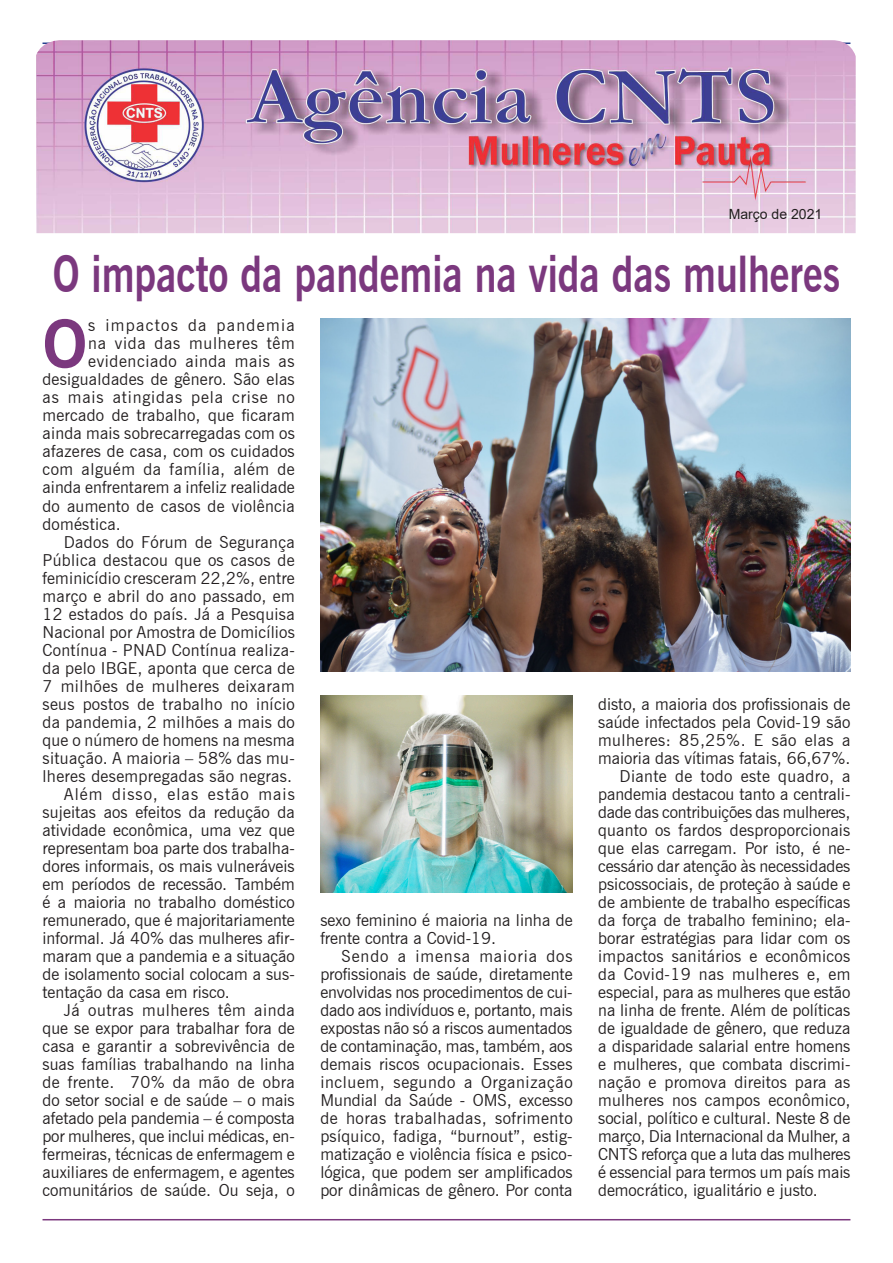
<style>
.page{position:relative;width:893px;height:1263px;background:#fff}
.page>*{position:absolute;margin:0;border:0;box-sizing:border-box;transform-origin:0 0}
.CORPO_TEXTO{font:700 66px "News Gothic BT";color:#7b387e}
.TITULO_1{font:700 49.5px "News Gothic BT";color:#7b387e;scale:.8 1}
.CORPO_TEXTO-2{font:16.5px/18px "News Gothic BT";letter-spacing:.015em;color:#231f20;text-align:justify}
.CORPO_TEXTO-3{font:16.5px "News Gothic BT";letter-spacing:.05em;color:#231f20}
.CORPO_TEXTO-4{font:16.5px "News Gothic BT";letter-spacing:.035em;color:#231f20}
.CORPO_TEXTO-5{font:16.5px "News Gothic BT";letter-spacing:.04em;color:#231f20}
.CORPO_TEXTO-6{font:16.5px "News Gothic BT";letter-spacing:.08em;color:#231f20}
.t1{font:14.1px "Arial";color:#231f20}
</style>
<div class="page">
<hr style="left:43px;top:1219px;width:807px;height:1px;background:#7b387e">
<img style="left:36px;top:40px;width:820px;height:193px">
<img style="left:320px;top:695px;width:253px;height:197px">
<img style="left:320px;top:319px;width:530px;height:353px">
<p class="t1" style="left:729px;top:204px;width:95px">Março de 2021</p>
<p class="TITULO_1" style="left:53px;top:244px;width:986px">O impacto da pandemia na vida das mulheres</p>
<p class="CORPO_TEXTO" style="left:43px;top:304px;width:46px">O</p>
<p class="CORPO_TEXTO-6" style="left:88px;top:316px;width:208px">s impactos da pandemia</p>
<p class="CORPO_TEXTO-5" style="left:88px;top:334px;width:208px">na vida das mulheres têm</p>
<p class="CORPO_TEXTO-4" style="left:88px;top:352px;width:208px">evidenciado ainda mais as</p>
<p class="CORPO_TEXTO-2" style="left:43px;top:370px;width:254px">desigualdades de gênero. São elas</p>
<p class="CORPO_TEXTO-3" style="left:43px;top:388px;width:254px">as mais atingidas pela crise no</p>
<p class="CORPO_TEXTO-2" style="left:43px;top:406px;width:254px">mercado de trabalho, que ficaram</p>
<p class="CORPO_TEXTO-2" style="left:43px;top:424px;width:254px">ainda mais sobrecarregadas com os</p>
<p class="CORPO_TEXTO-2" style="left:43px;top:442px;width:254px">afazeres de casa, com os cuidados</p>
<p class="CORPO_TEXTO-2" style="left:43px;top:460px;width:254px">com alguém da família, além de</p>
<p class="CORPO_TEXTO-2" style="left:43px;top:478px;width:254px">ainda enfrentarem a infeliz realidade</p>
<p class="CORPO_TEXTO-2" style="left:43px;top:496px;width:254px">do aumento de casos de violência</p>
<p class="CORPO_TEXTO-2" style="left:43px;top:514px;width:80px">doméstica.</p>
<p class="CORPO_TEXTO-2" style="left:43px;top:532px;width:254px;text-indent:21px">Dados do Fórum de Segurança Pública destacou que os casos de feminicídio cresceram 22,2%, entre março e abril do ano passado, em 12 estados do país. Já a Pesquisa Nacional por Amostra de Domicílios Contínua - PNAD Contínua realiza&shy;da pelo IBGE, aponta que cerca de 7 milhões de mulheres deixaram seus postos de trabalho no início da pandemia, 2 milhões a mais do que o número de homens na mesma situação. A maioria – 58% das mu&shy;lheres desempregadas são negras.</p>
<p class="CORPO_TEXTO-2" style="left:43px;top:784px;width:254px;text-indent:21px">Além disso, elas estão mais sujeitas aos efeitos da redução da atividade econômica, uma vez que representam boa parte dos trabalha&shy;dores informais, os mais vulneráveis em períodos de recessão. Também é a maioria no trabalho doméstico remunerado, que é majoritariamente informal. Já 40% das mulheres afir&shy;maram que a pandemia e a situação de isolamento social colocam a sus&shy;tentação da casa em risco.</p>
<p class="CORPO_TEXTO-2" style="left:43px;top:1000px;width:254px;text-indent:21px">Já outras mulheres têm ainda que se expor para trabalhar fora de casa e garantir a sobrevivência de suas famílias trabalhando na linha de frente. 70% da mão de obra do setor social e de saúde – o mais afetado pela pandemia – é composta por mulheres, que inclui médicas, en&shy;fermeiras, técnicas de enfermagem e auxiliares de enfermagem, e agentes comunitários de saúde. Ou seja, o</p>
<p class="CORPO_TEXTO-2" style="left:320px;top:911px;width:254px">sexo feminino é maioria na linha de frente contra a Covid-19.</p>
<p class="CORPO_TEXTO-2" style="left:320px;top:947px;width:254px;text-indent:21px">Sendo a imensa maioria dos profissionais de saúde, diretamente envolvidas nos procedimentos de cui&shy;dado aos indivíduos e, portanto, mais expostas não só a riscos aumentados de contaminação, mas, também, aos demais riscos ocupacionais. Esses incluem, segundo a Organização Mundial da Saúde - OMS, excesso de horas trabalhadas, sofrimento psíquico, fadiga, “burnout”, estig&shy;matização e violência física e psico&shy;lógica, que podem ser amplificados por dinâmicas de gênero. Por conta</p>
<p class="CORPO_TEXTO-2" style="left:598px;top:695px;width:254px">disto, a maioria dos profissionais de saúde infectados pela Covid-19 são mulheres: 85,25%. E são elas a maioria das vítimas fatais, 66,67%.</p>
<p class="CORPO_TEXTO-2" style="left:598px;top:767px;width:254px;text-indent:21px">Diante de todo este quadro, a pandemia destacou tanto a centrali&shy;dade das contribuições das mulheres, quanto os fardos desproporcionais que elas carregam. Por isto, é ne&shy;cessário dar atenção às necessidades psicossociais, de proteção à saúde e de ambiente de trabalho específicas da força de trabalho feminino; ela&shy;borar estratégias para lidar com os impactos sanitários e econômicos da Covid-19 nas mulheres e, em especial, para as mulheres que estão na linha de frente. Além de políticas de igualdade de gênero, que reduza a disparidade salarial entre homens e mulheres, que combata discrimi&shy;nação e promova direitos para as mulheres nos campos econômico, social, político e cultural. Neste 8 de março, Dia Internacional da Mulher, a CNTS reforça que a luta das mulheres é essencial para termos um país mais democrático, igualitário e justo.</p>
</div>
